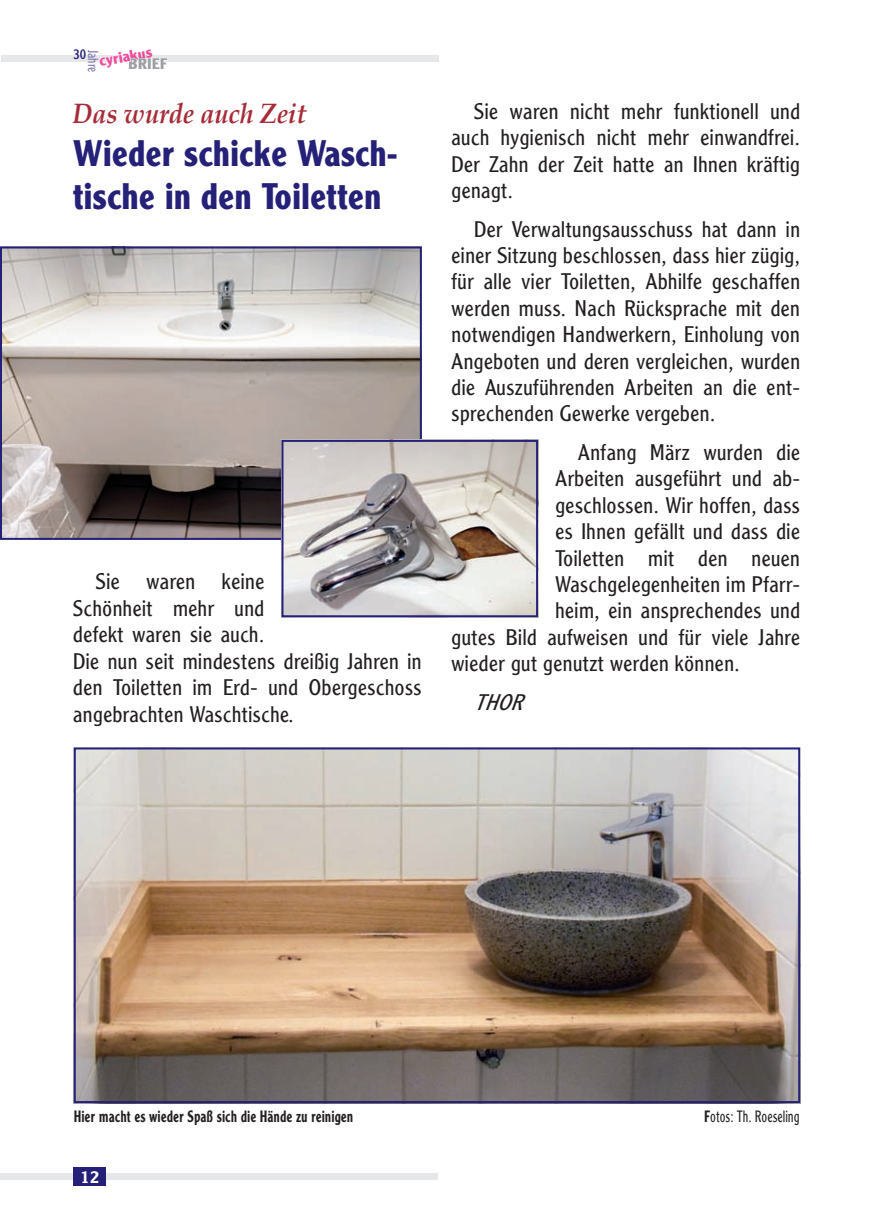
<style>
.page{position:relative;width:874px;height:1225px;background:#fff}
.page>*{position:absolute;margin:0;border:0;box-sizing:border-box;transform-origin:0 0}
.t1{font:700 36px/43.2px "AT Clearface Gothic";color:#252178;scale:.9 1}
.t2{font:italic 700 28px "Book Antiqua";color:#a72b39;scale:.9 1}
.t3{font:300 22px/26.4px "AT Clearface Gothic";color:#231f20;text-align:justify}
.t4{font:italic 300 22px "AT Clearface Gothic";color:#231f20}
.t5{font:500 17.2px "AT Clearface Gothic";color:#fff}
.t6{font:500 16px "AT Clearface Gothic";color:#231f20;scale:.78 1}
.t7{font:300 16px "AT Clearface Gothic";color:#231f20;scale:.78 1}
.t8{font:700 15px "AT Clearface Gothic";color:#ed4c9c}
.t9{font:700 15px "AT Clearface Gothic";color:#9d9fa2}
.t10{font:300 14px "AT Clearface Gothic";color:#7b74ab;scale:.85 1}
.t11{font:14px "AT Clearface Gothic";color:#252178;scale:.85 1}
.s1{font-weight:500}
</style>
<div class="page">
<div style="left:1px;top:56px;width:437px;height:6px;background:#e6e7e9"></div>
<svg style="left:99px;top:55px;width:69px;height:7px"></svg>
<div style="left:0;top:1173px;width:437px;height:6px;background:#e6e7e9"></div>
<div style="left:74px;top:1167px;width:32px;height:18px;background:#252178"></div>
<img style="left:3px;top:249px;width:415px;height:288px">
<div style="left:0;top:246px;width:421px;height:294px;border:2px solid #252178"></div>
<img style="left:284px;top:443px;width:251px;height:171px">
<div style="left:281px;top:440px;width:257px;height:177px;border:2px solid #252178"></div>
<img style="left:77px;top:750px;width:719px;height:350px">
<div style="left:74px;top:747px;width:725px;height:356px;border:2px solid #252178"></div>
<p class="t11" style="left:73px;top:45px;width:17px">30</p>
<p class="t8" style="left:97px;top:51px;width:55px;rotate:-10deg">cyriakus</p>
<p class="t10" style="left:101px;top:50px;width:28px;rotate:90deg">Jahre</p>
<p class="t9" style="left:128px;top:54px;width:41px">BRIEF</p>
<p class="t2" style="left:73px;top:94px;width:261px">Das wurde auch Zeit</p>
<h1 class="t1" style="left:73px;top:130px;width:362px">Wieder schicke Wasch&shy;tische in den Toiletten</h1>
<p class="t3" style="left:73px;top:568px;width:350px;text-align:left;text-indent:23px">Sie waren keine<br>Schönheit mehr und<br>defekt waren sie auch.<br>Die nun seit mindestens dreißig Jahren in den Toiletten im Erd- und Obergeschoss angebrachten Waschtische.</p>
<p class="t3" style="left:451px;top:98px;width:350px;text-indent:23px">Sie waren nicht mehr funktionell und auch hygienisch nicht mehr einwandfrei.<br>Der Zahn der Zeit hatte an Ihnen kräftig genagt.</p>
<p class="t3" style="left:451px;top:215px;width:350px;text-indent:23px">Der Verwaltungsausschuss hat dann in einer Sitzung beschlossen, dass hier zügig, für alle vier Toiletten, Abhilfe geschaffen werden muss. Nach Rücksprache mit den notwendigen Handwerkern, Einholung von Angeboten und deren vergleichen, wurden die Auszuführenden Arbeiten an die ent&shy;sprechenden Gewerke vergeben.</p>
<p class="t3" style="left:577px;top:438px;width:224px">Anfang März wurden die</p>
<p class="t3" style="left:555px;top:465px;width:246px">Arbeiten ausgeführt und ab-</p>
<p class="t3" style="left:555px;top:491px;width:246px">geschlossen. Wir hoffen, dass</p>
<p class="t3" style="left:555px;top:518px;width:246px">es Ihnen gefällt und dass die</p>
<p class="t3" style="left:555px;top:544px;width:246px">Toiletten mit den neuen</p>
<p class="t3" style="left:555px;top:570px;width:246px">Waschgelegenheiten im Pfarr-</p>
<p class="t3" style="left:555px;top:597px;width:246px">heim, ein ansprechendes und</p>
<p class="t3" style="left:451px;top:623px;width:350px">gutes Bild aufweisen und für viele Jahre</p>
<p class="t3" style="left:451px;top:650px;width:290px">wieder gut genutzt werden können.</p>
<p class="t4" style="left:473px;top:688px;width:59px">THOR</p>
<p class="t6" style="left:74px;top:1106px;width:360px">Hier macht es wieder Spaß sich die Hände zu reinigen</p>
<p class="t7" style="left:703px;top:1106px;width:124px"><span class="s1">F</span>otos: Th. Roeseling</p>
<p class="t5" style="left:80px;top:1165px;width:21px">12</p>
</div>
